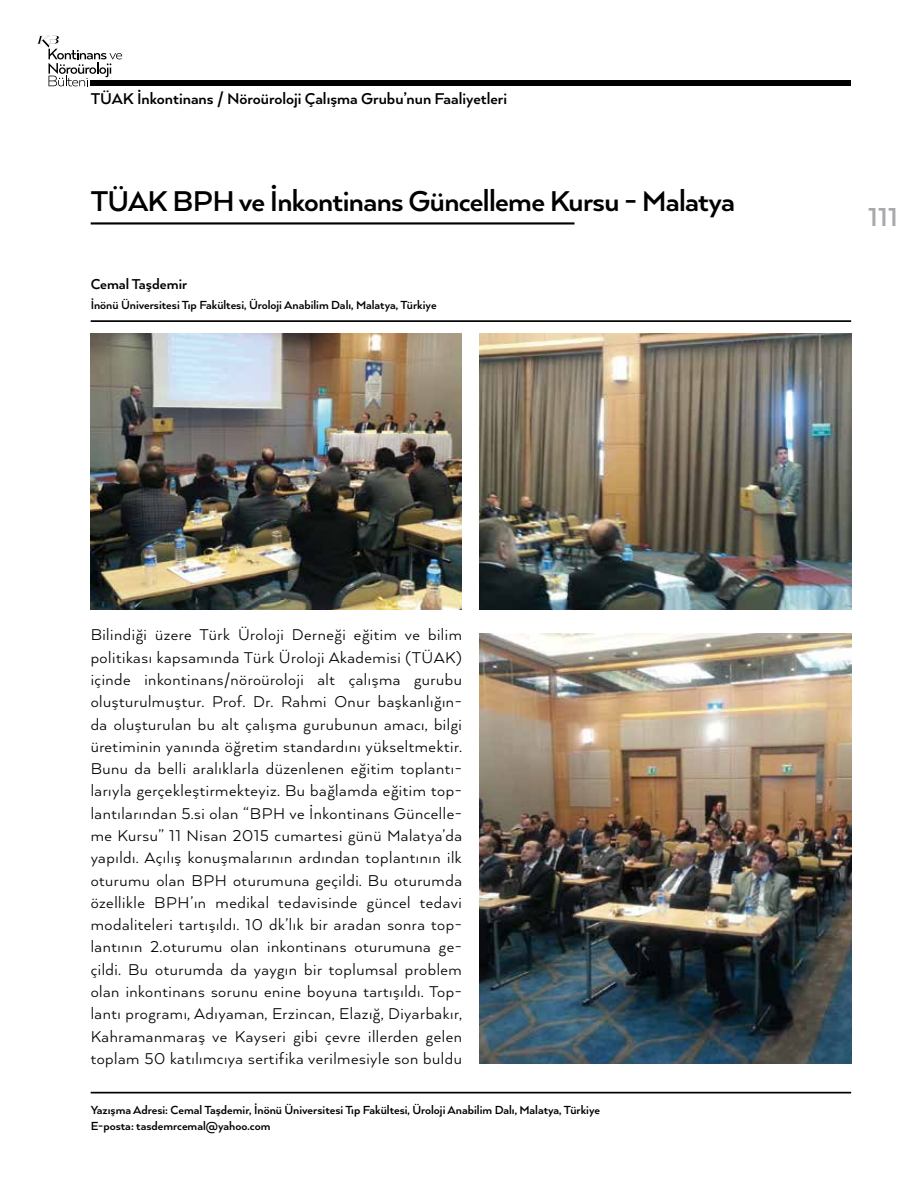
<style>
.page{position:relative;width:915px;height:1191px;background:#fff}
.page>*{position:absolute;margin:0;border:0;box-sizing:border-box;transform-origin:0 0}
.t1{font:700 33px "Arquitecta";letter-spacing:-.02em;color:#000}
.t2{font:700 30px "Arquitecta";color:#a7a9ac}
.t3{font:18px/22.4px "Arquitecta";letter-spacing:.03em;color:#000;text-align:justify}
.t4{font:700 18px "Arquitecta";color:#000}
.t5{font:700 16.5px "Arquitecta";color:#000}
.t6{font:700 13.5px/16.2px "Arquitecta";color:#000}
</style>
<div class="page">
<svg style="left:37px;top:36px;width:85px;height:50px"></svg>
<div style="left:91px;top:80px;width:759px;height:6px;background:#000"></div>
<hr style="left:91px;top:222px;width:483px;height:2px;background:#000">
<hr style="left:91px;top:320px;width:759px;height:2px;background:#000">
<hr style="left:91px;top:1091px;width:759px;height:2px;background:#000">
<img style="left:91px;top:333px;width:370px;height:277px">
<img style="left:479px;top:333px;width:371px;height:277px">
<img style="left:479px;top:634px;width:371px;height:429px">
<p class="t4" style="left:91px;top:87px;width:418px">TÜAK İnkontinans / Nöroüroloji Çalışma Grubu’nun Faaliyetleri</p>
<h1 class="t1" style="left:91px;top:181px;width:645px">TÜAK BPH ve İnkontinans Güncelleme Kursu - Malatya</h1>
<p class="t5" style="left:91px;top:273px;width:98px">Cemal Taşdemir</p>
<p class="t6" style="left:91px;top:296px;width:347px">İnönü Üniversitesi Tıp Fakültesi, Üroloji Anabilim Dalı, Malatya, Türkiye</p>
<p class="t3" style="left:91px;top:623px;width:372px">Bilindiği üzere Türk Üroloji Derneği eğitim ve bilim politikası kapsamında Türk Üroloji Akademisi (TÜAK) içinde inkontinans/nöroüroloji alt çalışma gurubu oluşturulmuştur. Prof. Dr. Rahmi Onur başkanlığın&shy;da oluşturulan bu alt çalışma gurubunun amacı, bilgi üretiminin yanında öğretim standardını yükseltmektir.<br>Bunu da belli aralıklarla düzenlenen eğitim toplantı&shy;larıyla gerçekleştirmekteyiz. Bu bağlamda eğitim top&shy;lantılarından 5.si olan “BPH ve İnkontinans Güncelle&shy;me Kursu” 11 Nisan 2015 cumartesi günü Malatya’da yapıldı. Açılış konuşmalarının ardından toplantının ilk oturumu olan BPH oturumuna geçildi. Bu oturumda özellikle BPH’ın medikal tedavisinde güncel tedavi modaliteleri tartışıldı. 10 dk’lık bir aradan sonra top&shy;lantının 2.oturumu olan inkontinans oturumuna ge&shy;çildi. Bu oturumda da yaygın bir toplumsal problem olan inkontinans sorunu enine boyuna tartışıldı. Top&shy;lantı programı, Adıyaman, Erzincan, Elazığ, Diyarbakır, Kahramanmaraş ve Kayseri gibi çevre illerden gelen toplam 50 katılımcıya sertifika verilmesiyle son buldu</p>
<p class="t6" style="left:91px;top:1101px;width:510px">Yazışma Adresi: Cemal Taşdemir, İnönü Üniversitesi Tıp Fakültesi, Üroloji Anabilim Dalı, Malatya, Türkiye<br>E-posta: tasdemrcemal@yahoo.com</p>
<h2 class="t2" style="left:867px;top:198px;width:31px">111</h2>
</div>
